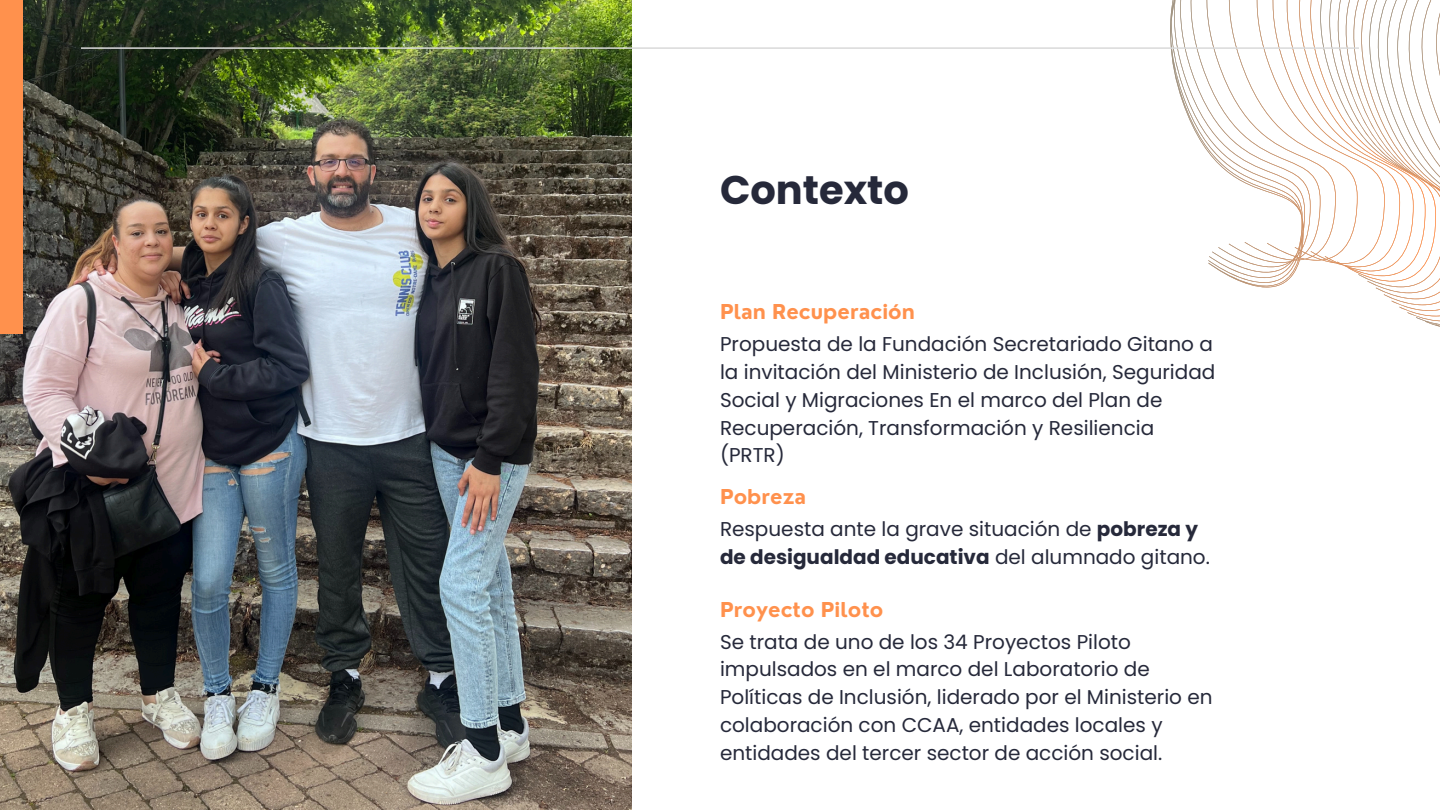
<style>
.page{position:relative;width:1440px;height:810px;background:#fff}
.page>*{position:absolute;margin:0;border:0;box-sizing:border-box;transform-origin:0 0}
.t1{font:700 40px "Poppins";color:#26293a}
.t2{font:20px/27.8px "Poppins";color:#26293a}
.t3{font:700 20px "Nourd";color:#ff914d}
.s1{font-weight:700}
</style>
<div class="page">
<img style="left:0;top:0;width:632px;height:810px">
<svg style="left:1170px;top:0;width:149px;height:288px"></svg>
<svg style="left:1319px;top:0;width:121px;height:327px"></svg>
<div style="left:0;top:0;width:23px;height:334px;background:#ff914d"></div>
<hr style="left:81px;top:47px;width:1278px;height:2px;background:#d9d9d9">
<p class="t1" style="left:720px;top:162px;width:191px">Contexto</p>
<h1 class="t3" style="left:720px;top:299px;width:196px">Plan Recuperación</h1>
<h2 class="t2" style="left:720px;top:330px;width:497px">Propuesta de la Fundación Secretariado Gitano a la invitación del Ministerio de Inclusión, Seguridad Social y Migraciones En el marco del Plan de Recuperación, Transformación y Resiliencia (PRTR)</h2>
<p class="t3" style="left:720px;top:484px;width:88px">Pobreza</p>
<h2 class="t2" style="left:720px;top:515px;width:491px">Respuesta ante la grave situación de <span class="s1">pobreza y de desigualdad educativa</span> del alumnado gitano.</h2>
<p class="t3" style="left:720px;top:597px;width:165px">Proyecto Piloto</p>
<h2 class="t2" style="left:720px;top:628px;width:494px">Se trata de uno de los 34 Proyectos Piloto impulsados en el marco del Laboratorio de Políticas de Inclusión, liderado por el Ministerio en colaboración con CCAA, entidades locales y entidades del tercer sector de acción social.</h2>
</div>
